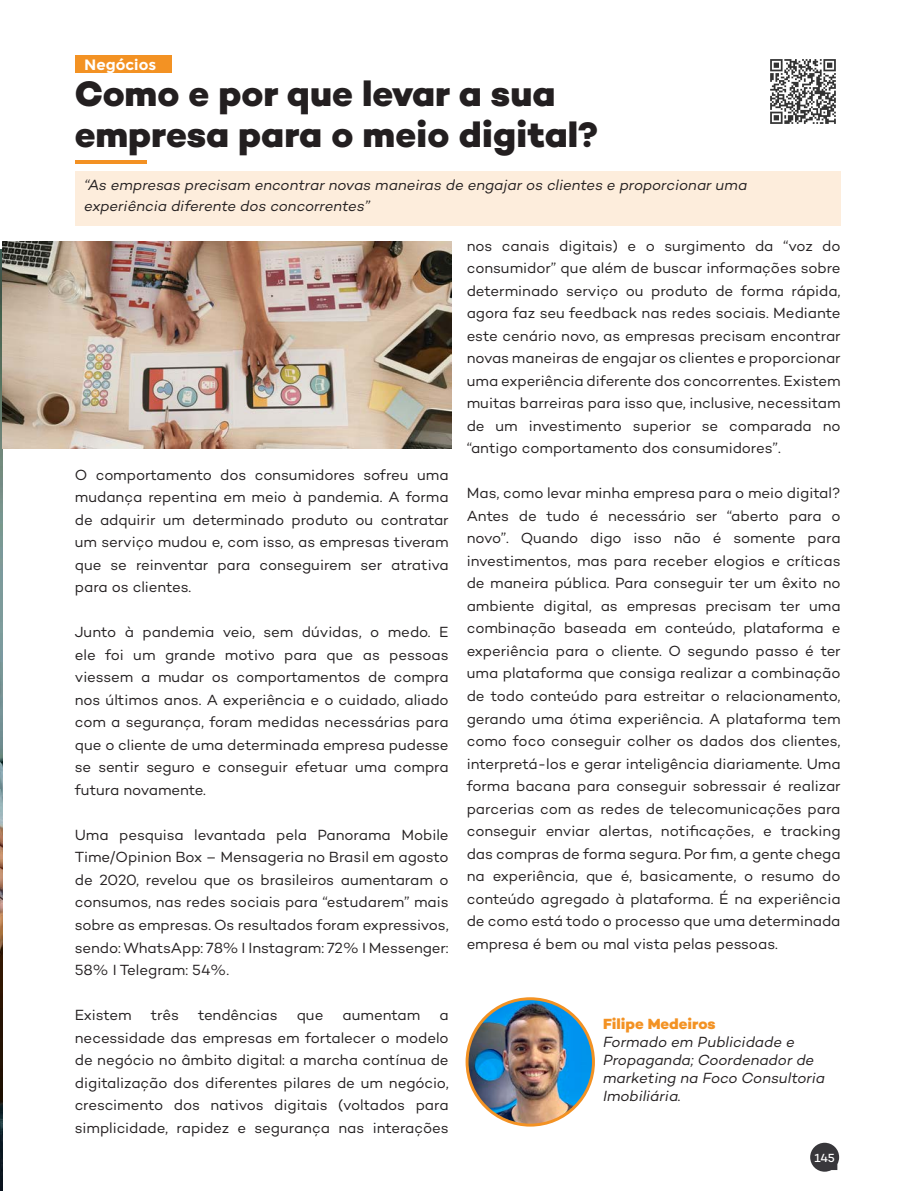
<style>
.page{position:relative;width:898px;height:1191px;background:#fff}
.page>*{position:absolute;margin:0;border:0;box-sizing:border-box;transform-origin:0 0}
.t1{font:800 36px/40.5px "Campton";color:#231f20}
.t2{font:15px/22.5px "Campton";letter-spacing:-.005em;color:#231f20;text-align:justify}
.t3{font:italic 15px/18px "Campton";color:#231f20}
.t4{font:800 15px "Campton";color:#f39223}
.t5{font:700 15px "Montserrat";color:#fff}
.t6{font:500 12px "Campton";color:#fff}
</style>
<div class="page">
<svg style="left:810px;top:1142px;width:28px;height:29px"></svg>
<img style="left:0;top:249px;width:2px;height:941px">
<div style="left:75px;top:171px;width:765px;height:55px;background:#fdeddc"></div>
<div style="left:75px;top:55px;width:96px;height:17px;background:#f39223"></div>
<hr style="left:75px;top:160px;width:71px;height:4px;background:#f39123">
<img style="left:467px;top:998px;width:126px;height:127px;border-radius:63px">
<div style="left:465px;top:997px;width:129px;height:129px;border:3px solid #f39223;border-radius:50%"></div>
<img style="left:2px;top:241px;width:449px;height:207px">
<img style="left:770px;top:59px;width:66px;height:65px">
<p class="t5" style="left:84px;top:55px;width:73px">Negócios</p>
<p class="t1" style="left:75px;top:73px;width:524px">Como e por que levar a sua empresa para o meio digital?</p>
<p class="t3" style="left:84px;top:174px;width:664px;line-height:21px">“As empresas precisam encontrar novas maneiras de engajar os clientes e proporcionar uma experiência diferente dos concorrentes”</p>
<p class="t2" style="left:75px;top:463px;width:375px">O comportamento dos consumidores sofreu uma mudança repentina em meio à pandemia. A forma de adquirir um determinado produto ou contratar um serviço mudou e, com isso, as empresas tiveram que se reinventar para conseguirem ser atrativa para os clientes.</p>
<p class="t2" style="left:75px;top:620px;width:375px">Junto à pandemia veio, sem dúvidas, o medo. E ele foi um grande motivo para que as pessoas viessem a mudar os comportamentos de compra nos últimos anos. A experiência e o cuidado, aliado com a segurança, foram medidas necessárias para que o cliente de uma determinada empresa pudesse se sentir seguro e conseguir efetuar uma compra futura novamente.</p>
<p class="t2" style="left:75px;top:823px;width:375px">Uma pesquisa levantada pela Panorama Mobile Time/Opinion Box – Mensageria no Brasil em agosto de 2020, revelou que os brasileiros aumentaram o consumos, nas redes sociais para “estudarem” mais sobre as empresas. Os resultados foram expressivos, sendo: WhatsApp: 78% I Instagram: 72% I Messenger:<br>58% I Telegram: 54%.</p>
<p class="t2" style="left:75px;top:1003px;width:58px">Existem</p>
<p class="t2" style="left:151px;top:1003px;width:30px">três</p>
<p class="t2" style="left:198px;top:1003px;width:81px">tendências</p>
<p class="t2" style="left:296px;top:1003px;width:28px">que</p>
<p class="t2" style="left:342px;top:1003px;width:79px">aumentam</p>
<p class="t2" style="left:75px;top:1003px;width:375px;text-indent:364px">a necessidade das empresas em fortalecer o modelo de negócio no âmbito digital: a marcha contínua de digitalização dos diferentes pilares de um negócio, crescimento dos nativos digitais (voltados para simplicidade, rapidez e segurança nas interações</p>
<p class="t2" style="left:466px;top:234px;width:375px">nos canais digitais) e o surgimento da “voz do consumidor” que além de buscar informações sobre determinado serviço ou produto de forma rápida, agora faz seu feedback nas redes sociais. Mediante este cenário novo, as empresas precisam encontrar novas maneiras de engajar os clientes e proporcionar uma experiência diferente dos concorrentes. Existem muitas barreiras para isso que, inclusive, necessitam de um investimento superior se comparada no “antigo comportamento dos consumidores”.</p>
<p class="t2" style="left:466px;top:482px;width:375px">Mas, como levar minha empresa para o meio digital?</p>
<p class="t2" style="left:466px;top:504px;width:375px">Antes de tudo é necessário ser “aberto para o novo”. Quando digo isso não é somente para investimentos, mas para receber elogios e críticas de maneira pública. Para conseguir ter um êxito no ambiente digital, as empresas precisam ter uma combinação baseada em conteúdo, plataforma e experiência para o cliente. O segundo passo é ter uma plataforma que consiga realizar a combinação de todo conteúdo para estreitar o relacionamento, gerando uma ótima experiência. A plataforma tem como foco conseguir colher os dados dos clientes, interpretá-los e gerar inteligência diariamente. Uma forma bacana para conseguir sobressair é realizar parcerias com as redes de telecomunicações para conseguir enviar alertas, notificações, e tracking das compras de forma segura. Por fim, a gente chega na experiência, que é, basicamente, o resumo do conteúdo agregado à plataforma. É na experiência de como está todo o processo que uma determinada empresa é bem ou mal vista pelas pessoas.</p>
<p class="t4" style="left:603px;top:1014px;width:114px">Filipe Medeiros</p>
<p class="t3" style="left:603px;top:1032px;width:224px">Formado em Publicidade e<br>Propaganda; Coordenador de marketing na Foco Consultoria<br>Imobiliária.</p>
<p class="t6" style="left:814px;top:1149px;width:22px">145</p>
</div>
